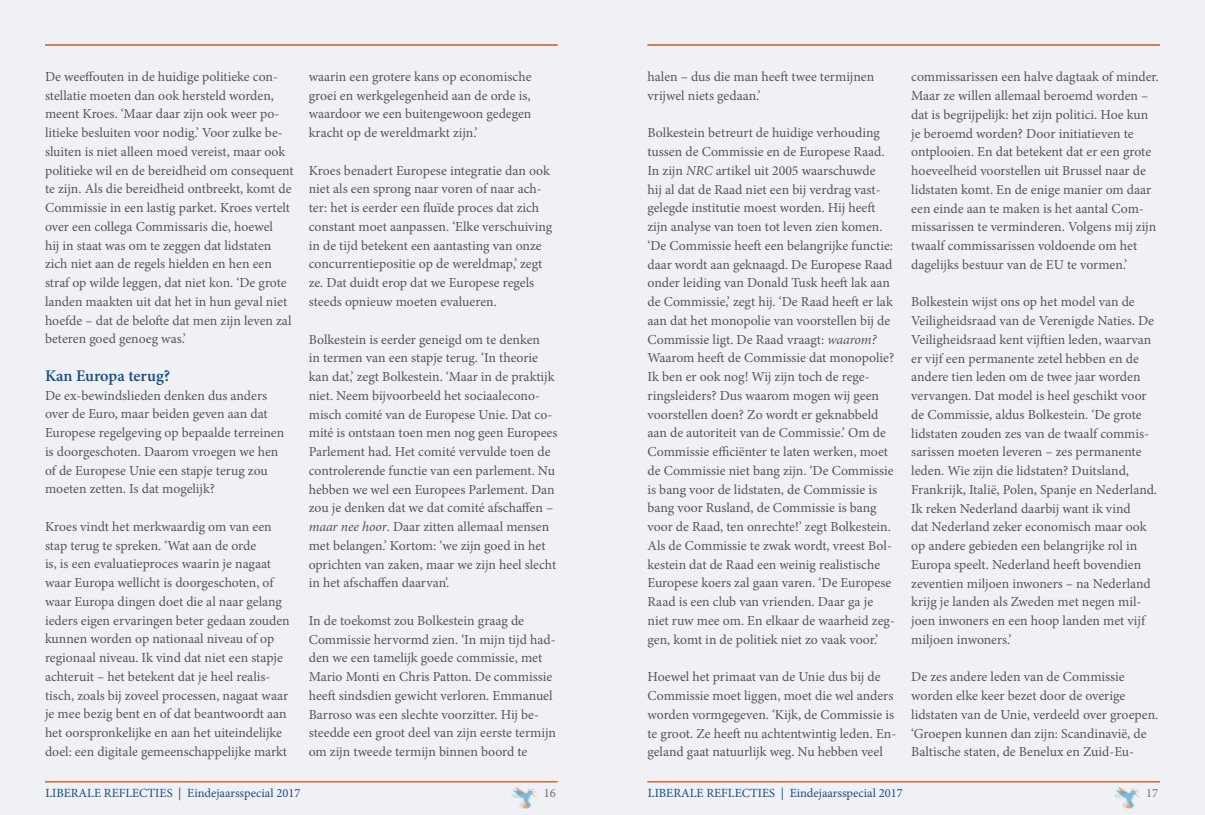
<style>
.page{position:relative;width:1205px;height:815px;background:#fff}
.page>*{position:absolute;margin:0;border:0;box-sizing:border-box;transform-origin:0 0}
.t1{font:600 16.25px "Minion Pro";letter-spacing:-.005em;color:#174d88}
.t2{font:13.75px/18.8px "Minion Pro";color:#565657}
.t3{font:12.5px "Minion Pro";color:#174d88}
.t4{font:12.5px "Minion Pro";color:#6e6f79}
.s1{font-style:italic}
</style>
<div class="page">
<div style="left:0;top:0;width:613px;height:815px;background:#eff1f5"></div>
<div style="left:592px;top:0;width:613px;height:815px;background:#eff1f5"></div>
<img style="left:512px;top:787px;width:25px;height:21px">
<img style="left:1114px;top:787px;width:26px;height:21px">
<hr style="left:45px;top:44px;width:512px;height:2px;background:#da6a3b">
<hr style="left:45px;top:781px;width:512px;height:1px;background:#da6a3b">
<hr style="left:647px;top:781px;width:513px;height:1px;background:#da6a3b">
<hr style="left:647px;top:44px;width:513px;height:2px;background:#da6a3b">
<p class="t2" style="left:45px;top:67px;width:250px">De weeffouten in de huidige politieke con&shy;stellatie moeten dan ook hersteld worden, meent Kroes. ‘Maar daar zijn ook weer po&shy;litieke besluiten voor nodig.’ Voor zulke be&shy;sluiten is niet alleen moed vereist, maar ook politieke wil en de bereidheid om consequent te zijn. Als die bereidheid ontbreekt, komt de Commissie in een lastig parket. Kroes vertelt over een collega Commissaris die, hoewel<br>hij in staat was om te zeggen dat lidstaten zich niet aan de regels hielden en hen een straf op wilde leggen, dat niet kon. ‘De grote landen maakten uit dat het in hun geval niet hoefde – dat de belofte dat men zijn leven zal beteren goed genoeg was.’</p>
<p class="t1" style="left:45px;top:364px;width:127px">Kan Europa terug?</p>
<p class="t2" style="left:45px;top:386px;width:241px">De ex-bewindslieden denken dus anders over de Euro, maar beiden geven aan dat Europese regelgeving op bepaalde terreinen is doorgeschoten. Daarom vroegen we hen of de Europese Unie een stapje terug zou moeten zetten. Is dat mogelijk?</p>
<p class="t2" style="left:45px;top:517px;width:246px">Kroes vindt het merkwaardig om van een stap terug te spreken. ‘Wat aan de orde<br>is, is een evaluatieproces waarin je nagaat waar Europa wellicht is doorgeschoten, of waar Europa dingen doet die al naar gelang ieders eigen ervaringen beter gedaan zouden kunnen worden op nationaal niveau of op regionaal niveau. Ik vind dat niet een stapje achteruit – het betekent dat je heel realis&shy;tisch, zoals bij zoveel processen, nagaat waar je mee bezig bent en of dat beantwoordt aan het oorspronkelijke en aan het uiteindelijke doel: een digitale gemeenschappelijke markt</p>
<p class="t2" style="left:309px;top:67px;width:224px;text-align:justify">waarin een grotere kans op economische groei en werkgelegenheid aan de orde is, waardoor we een buitengewoon gedegen kracht op de wereldmarkt zijn.’</p>
<p class="t2" style="left:309px;top:161px;width:245px">Kroes benadert Europese integratie dan ook niet als een sprong naar voren of naar ach&shy;ter: het is eerder een fluïde proces dat zich constant moet aanpassen. ‘Elke verschuiving in de tijd betekent een aantasting van onze concurrentiepositie op de wereldmap,’ zegt ze. Dat duidt erop dat we Europese regels steeds opnieuw moeten evalueren.</p>
<p class="t2" style="left:309px;top:330px;width:250px">Bolkestein is eerder geneigd om te denken<br>in termen van een stapje terug. ‘In theorie kan dat,’ zegt Bolkestein. ‘Maar in de praktijk niet. Neem bijvoorbeeld het sociaalecono&shy;misch comité van de Europese Unie. Dat co&shy;mité is ontstaan toen men nog geen Europees Parlement had. Het comité vervulde toen de controlerende functie van een parlement. Nu hebben we wel een Europees Parlement. Dan zou je denken dat we dat comité afschaffen – <span class="s1">maar nee hoor</span>. Daar zitten allemaal mensen met belangen.’ Kortom: ‘we zijn goed in het oprichten van zaken, maar we zijn heel slecht in het afschaffen daarvan’.</p>
<p class="t2" style="left:309px;top:611px;width:249px">In de toekomst zou Bolkestein graag de Commissie hervormd zien. ‘In mijn tijd had&shy;den we een tamelijk goede commissie, met Mario Monti en Chris Patton. De commissie heeft sindsdien gewicht verloren. Emmanuel Barroso was een slechte voorzitter. Hij be&shy;steedde een groot deel van zijn eerste termijn om zijn tweede termijn binnen boord te</p>
<p class="t2" style="left:647px;top:67px;width:228px">halen – dus die man heeft twee termijnen vrijwel niets gedaan.’</p>
<p class="t2" style="left:647px;top:124px;width:249px">Bolkestein betreurt de huidige verhouding tussen de Commissie en de Europese Raad.<br>In zijn <span class="s1">NRC</span> artikel uit 2005 waarschuwde<br>hij al dat de Raad niet een bij verdrag vast&shy;gelegde institutie moest worden. Hij heeft zijn analyse van toen tot leven zien komen. ‘De Commissie heeft een belangrijke functie: daar wordt aan geknaagd. De Europese Raad onder leiding van Donald Tusk heeft lak aan de Commissie,’ zegt hij. ‘De Raad heeft er lak aan dat het monopolie van voorstellen bij de Commissie ligt. De Raad vraagt: <span class="s1">waarom?<br></span>Waarom heeft de Commissie dat monopolie?<br>Ik ben er ook nog! Wij zijn toch de rege&shy;ringsleiders? Dus waarom mogen wij geen voorstellen doen? Zo wordt er geknabbeld aan de autoriteit van de Commissie.’ Om de Commissie efficiënter te laten werken, moet de Commissie niet bang zijn. ‘De Commissie is bang voor de lidstaten, de Commissie is bang voor Rusland, de Commissie is bang voor de Raad, ten onrechte!’ zegt Bolkestein.<br>Als de Commissie te zwak wordt, vreest Bol&shy;kestein dat de Raad een weinig realistische Europese koers zal gaan varen. ‘De Europese Raad is een club van vrienden. Daar ga je niet ruw mee om. En elkaar de waarheid zeg&shy;gen, komt in de politiek niet zo vaak voor.’</p>
<p class="t2" style="left:647px;top:668px;width:250px">Hoewel het primaat van de Unie dus bij de Commissie moet liggen, moet die wel anders worden vormgegeven. ‘Kijk, de Commissie is te groot. Ze heeft nu achtentwintig leden. En&shy;geland gaat natuurlijk weg. Nu hebben veel</p>
<p class="t2" style="left:911px;top:68px;width:249px">commissarissen een halve dagtaak of minder.<br>Maar ze willen allemaal beroemd worden – dat is begrijpelijk: het zijn politici. Hoe kun je beroemd worden? Door initiatieven te ontplooien. En dat betekent dat er een grote hoeveelheid voorstellen uit Brussel naar de lidstaten komt. En de enige manier om daar een einde aan te maken is het aantal Com&shy;missarissen te verminderen. Volgens mij zijn twaalf commissarissen voldoende om het dagelijks bestuur van de EU te vormen.’</p>
<p class="t2" style="left:911px;top:293px;width:247px">Bolkestein wijst ons op het model van de Veiligheidsraad van de Verenigde Naties. De Veiligheidsraad kent vijftien leden, waarvan er vijf een permanente zetel hebben en de andere tien leden om de twee jaar worden vervangen. Dat model is heel geschikt voor de Commissie, aldus Bolkestein. ‘De grote lidstaten zouden zes van de twaalf commis&shy;sarissen moeten leveren – zes permanente leden. Wie zijn die lidstaten? Duitsland, Frankrijk, Italië, Polen, Spanje en Nederland.<br>Ik reken Nederland daarbij want ik vind<br>dat Nederland zeker economisch maar ook op andere gebieden een belangrijke rol in Europa speelt. Nederland heeft bovendien zeventien miljoen inwoners – na Nederland krijg je landen als Zweden met negen mil&shy;joen inwoners en een hoop landen met vijf miljoen inwoners.’</p>
<p class="t2" style="left:911px;top:668px;width:249px">De zes andere leden van de Commissie worden elke keer bezet door de overige lidstaten van de Unie, verdeeld over groepen. ‘Groepen kunnen dan zijn: Scandinavië, de Baltische staten, de Benelux en Zuid-Eu-</p>
<p class="t3" style="left:45px;top:785px;width:256px">LIBERALE REFLECTIES | Eindejaarsspecial 2017</p>
<p class="t4" style="left:544px;top:785px;width:14px">16</p>
<p class="t3" style="left:648px;top:785px;width:256px">LIBERALE REFLECTIES | Eindejaarsspecial 2017</p>
<p class="t4" style="left:1146px;top:785px;width:14px">17</p>
</div>
